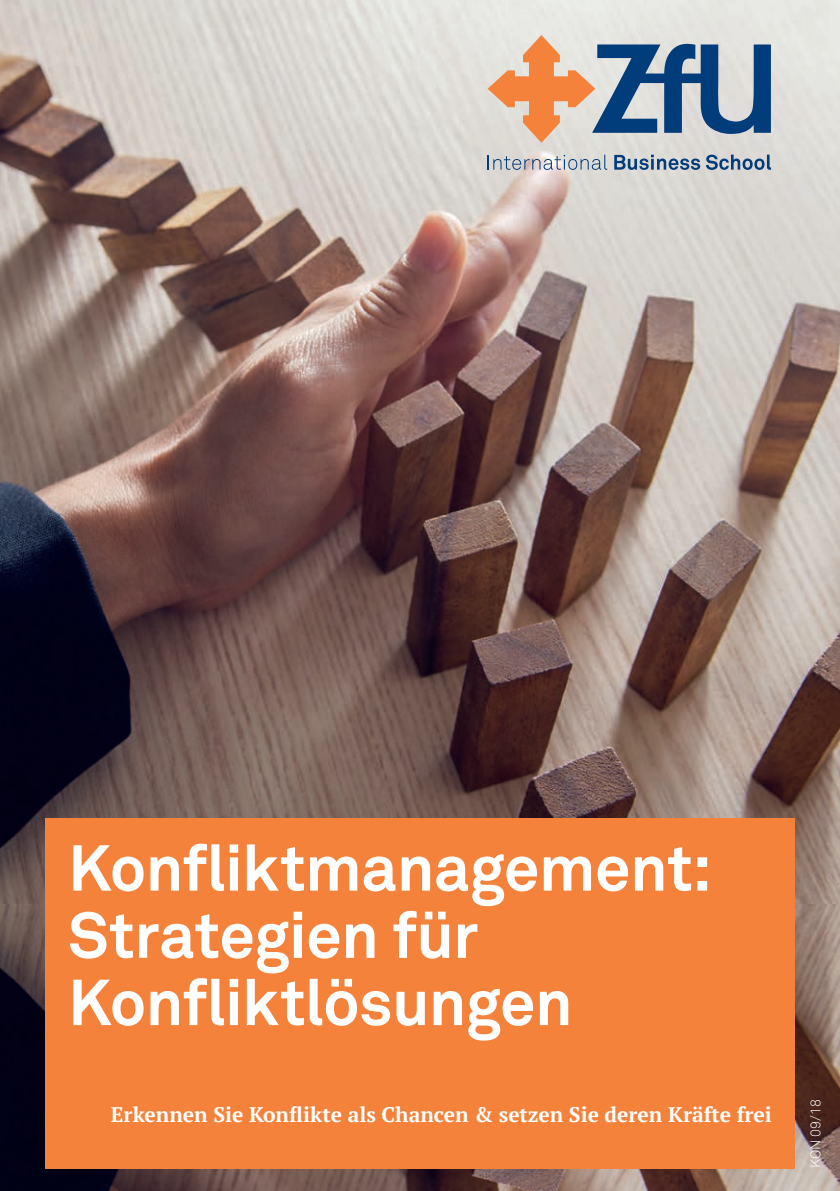
<style>
.page{position:relative;width:840px;height:1191px;background:#fff}
.page>*{position:absolute;margin:0;border:0;box-sizing:border-box;transform-origin:0 0}
.zfu_-_Lauftext{font:700 64px/67.2px "Akkurat Office";letter-spacing:-.01em;color:#fff}
.t1{font:700 21px "PT Serif";color:#fff}
.x_Text_klein{font:300 14px "Akkurat";color:#fff}
</style>
<div class="page">
<img style="left:0;top:0;width:839px;height:904px">
<img style="left:0;top:904px;width:839px;height:287px">
<div style="left:45px;top:818px;width:749px;height:350px;background:#f4823a"></div>
<svg style="left:487px;top:35px;width:283px;height:108px;background:#a6a5a9"></svg>
<svg style="left:487px;top:155px;width:120px;height:15px;background:#b7bdc4"></svg>
<svg style="left:614px;top:155px;width:85px;height:15px"></svg>
<svg style="left:705px;top:155px;width:65px;height:15px"></svg>
<p class="zfu_-_Lauftext" style="left:68px;top:835px;width:645px">Konfliktmanagement:<br>Strategien für<br>Konfliktlösungen</p>
<p class="t1" style="left:111px;top:1100px;width:662px">Erkennen Sie Konflikte als Chancen &amp; setzen Sie deren Kräfte frei</p>
<p class="x_Text_klein" style="left:806px;top:1168px;width:71px;rotate:-90deg">KON 09/18</p>
</div>
